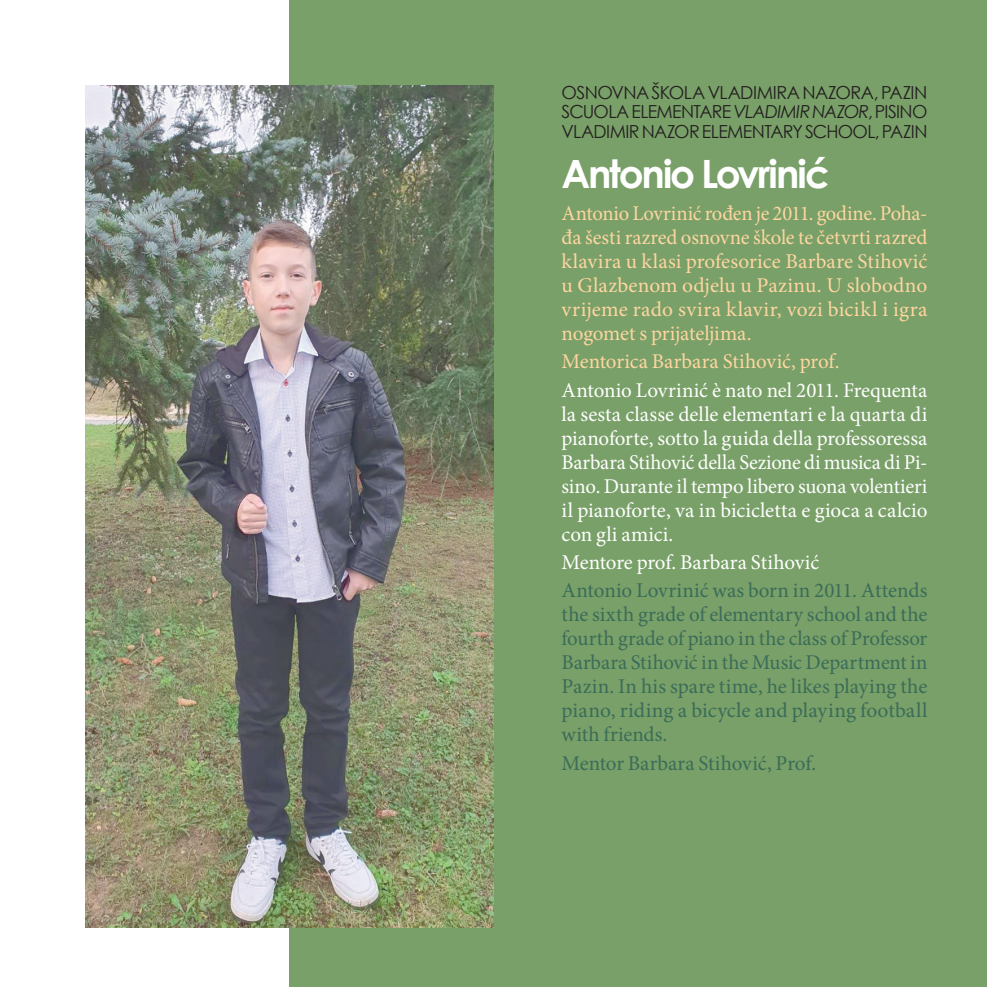
<style>
.page{position:relative;width:987px;height:987px;background:#fff}
.page>*{position:absolute;margin:0;border:0;box-sizing:border-box;transform-origin:0 0}
.h1_imena{font:700 39px "Century Gothic";letter-spacing:-.055em;color:#fff}
.IT{font:21px/24px "Minion Pro";color:#fff;text-align:justify}
.GB{font:21px/24px "Minion Pro";color:#3b6c59;text-align:justify}
.HR{font:21px/24px "Minion Pro";color:#fed6a1;text-align:justify}
.skole{font:18px "Century Gothic";letter-spacing:-.035em;color:#231f20}
.s1{font-style:italic}
</style>
<div class="page">
<div style="left:289px;top:0;width:697px;height:986px;background:#79a068"></div>
<img style="left:85px;top:85px;width:408px;height:842px">
<p class="skole" style="left:561px;top:79px;width:367px">OSNOVNA ŠKOLA VLADIMIRA NAZORA, PAZIN</p>
<p class="skole" style="left:561px;top:99px;width:367px">SCUOLA ELEMENTARE <span class="s1">VLADIMIR NAZOR</span>, PISINO</p>
<p class="skole" style="left:561px;top:119px;width:367px">VLADIMIR NAZOR ELEMENTARY SCHOOL, PAZIN</p>
<p class="h1_imena" style="left:561px;top:144px;width:270px">Antonio Lovrinić</p>
<p class="HR" style="left:561px;top:201px;width:367px">Antonio Lovrinić rođen je 2011. godine. Poha&shy;đa šesti razred osnovne škole te četvrti razred klavira u klasi profesorice Barbare Stihović u Glazbenom odjelu u Pazinu. U slobodno vrijeme rado svira klavir, vozi bicikl i igra nogomet s prijateljima.</p>
<p class="HR" style="left:561px;top:350px;width:279px">Mentorica Barbara Stihović, prof.</p>
<p class="IT" style="left:561px;top:378px;width:367px">Antonio Lovrinić è nato nel 2011. Frequenta la sesta classe delle elementari e la quarta di pianoforte, sotto la guida della professoressa Barbara Stihović della Sezione di musica di Pi&shy;sino. Durante il tempo libero suona volentieri il pianoforte, va in bicicletta e gioca a calcio con gli amici.</p>
<p class="IT" style="left:561px;top:550px;width:259px">Mentore prof. Barbara Stihović</p>
<p class="GB" style="left:561px;top:578px;width:367px">Antonio Lovrinić was born in 2011. Attends the sixth grade of elementary school and the fourth grade of piano in the class of Professor Barbara Stihović in the Music Department in Pazin. In his spare time, he likes playing the piano, riding a bicycle and playing football with friends.</p>
<p class="GB" style="left:561px;top:751px;width:256px">Mentor Barbara Stihović, Prof.</p>
</div>
